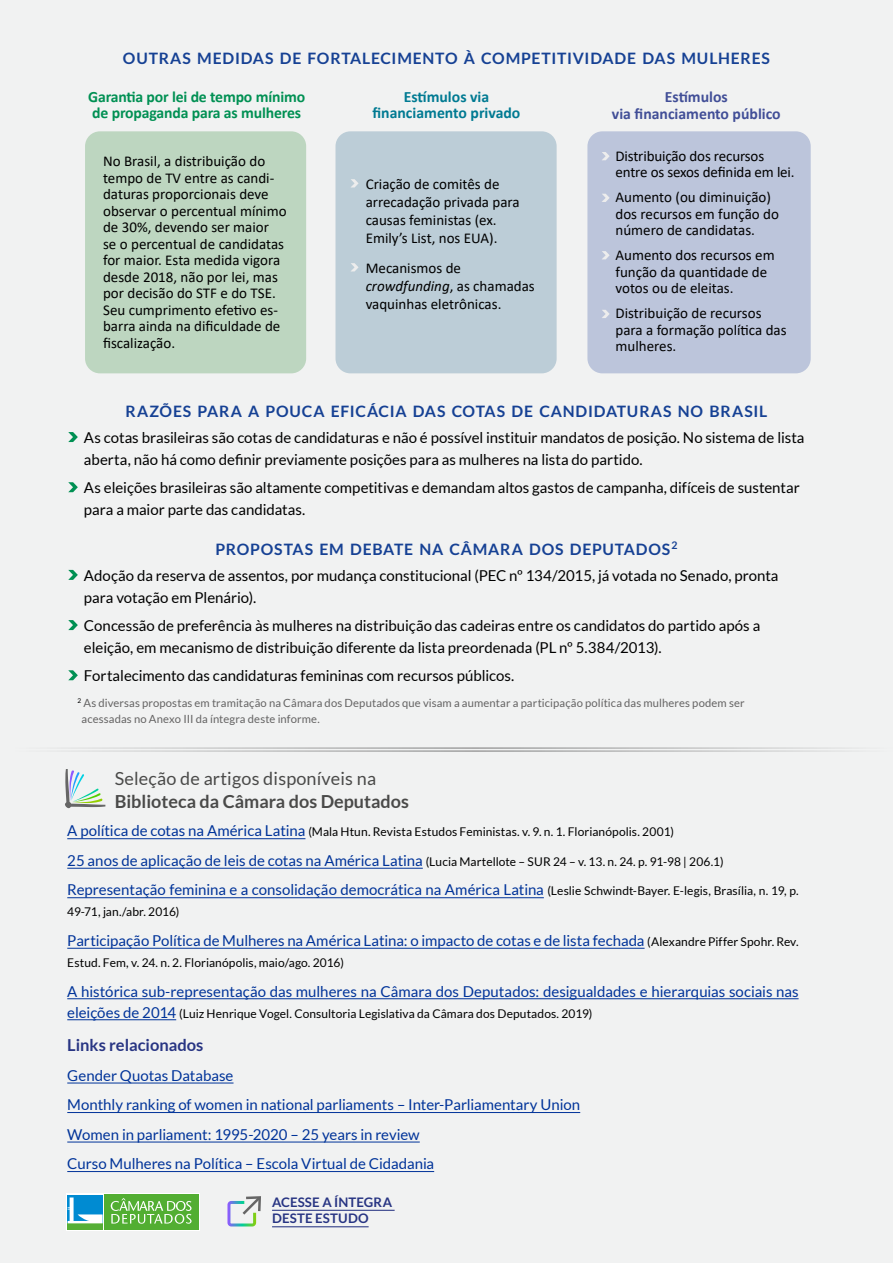
<style>
.page{position:relative;width:893px;height:1263px;background:#f1f2f2}
.page>*{position:absolute;margin:0;border:0;box-sizing:border-box;transform-origin:0 0}
.titulo_3{font:700 18px/22.5px "Lato";color:#4a4a49}
.titulo_3-2{font:700 16.5px "Lato";color:#283583}
.texto_-_cópia_2{font:700 15.75px "Lato";letter-spacing:.05em;color:#164194}
.Mapa_mental{font:700 15.75px/16.5px "Calibri";letter-spacing:-.01em;color:#009053}
.Mapa_mental-2{font:700 15.75px/16.5px "Calibri";color:#007a92;text-align:center}
.Mapa_mental-3{font:700 15.75px/16.5px "Calibri";color:#414e97;text-align:center}
.Mapa_mental-4{font:15px/16.5px "Calibri";color:#000}
.texto_-_cópia{font:15px/21.8px "Lato";color:#000}
.texto_-_artigos{font:15px "Lato";color:#039}
.texto{font:700 13.2px/16.5px "Lato";letter-spacing:.015em;color:#283583}
.texto_-_artigos-2{font:12px "Lato";letter-spacing:.005em;color:#000}
.Estilo_de_parágrafo{font:11.25px/15.8px "Lato";letter-spacing:.01em;color:#646363}
.s1{font-style:italic}
.s2{font-weight:400}
.s3{font-size:15px;color:#039}
.s4{font-size:12px;color:#000}
</style>
<div class="page">
<div style="left:85px;top:131px;width:221px;height:242px;background:#bdd6c0;border-radius:15px"></div>
<div style="left:335px;top:131px;width:222px;height:242px;background:#bccdd7;border-radius:15px"></div>
<div style="left:587px;top:131px;width:224px;height:242px;background:#bcc5db;border-radius:15px"></div>
<svg style="left:602px;top:152px;width:8px;height:8px"></svg>
<svg style="left:602px;top:194px;width:8px;height:8px"></svg>
<svg style="left:351px;top:179px;width:8px;height:8px"></svg>
<svg style="left:351px;top:263px;width:8px;height:8px"></svg>
<svg style="left:602px;top:251px;width:8px;height:8px"></svg>
<svg style="left:602px;top:310px;width:8px;height:8px"></svg>
<svg style="left:68px;top:432px;width:10px;height:10px"></svg>
<svg style="left:68px;top:570px;width:10px;height:10px"></svg>
<svg style="left:68px;top:482px;width:10px;height:10px"></svg>
<svg style="left:68px;top:620px;width:10px;height:10px"></svg>
<svg style="left:68px;top:670px;width:10px;height:10px"></svg>
<hr style="left:67px;top:838px;width:238px;height:1px;background:#039">
<hr style="left:67px;top:868px;width:356px;height:1px;background:#039">
<hr style="left:67px;top:897px;width:477px;height:1px;background:#039">
<hr style="left:67px;top:948px;width:578px;height:1px;background:#039">
<hr style="left:67px;top:998px;width:732px;height:1px;background:#039">
<hr style="left:67px;top:1019px;width:109px;height:1px;background:#039">
<hr style="left:67px;top:1083px;width:167px;height:1px;background:#039">
<hr style="left:67px;top:1112px;width:513px;height:1px;background:#039">
<hr style="left:67px;top:1142px;width:353px;height:1px;background:#039">
<hr style="left:67px;top:1171px;width:367px;height:1px;background:#039">
<svg style="left:65px;top:769px;width:40px;height:40px"></svg>
<hr style="left:272px;top:1210px;width:123px;height:1px;background:#283583">
<hr style="left:272px;top:1226px;width:97px;height:1px;background:#283583">
<svg style="left:227px;top:1196px;width:34px;height:30px"></svg>
<svg style="left:66px;top:1193px;width:134px;height:38px"></svg>
<div style="left:104px;top:1195px;width:95px;height:35px;background:#52ae32"></div>
<svg style="left:111px;top:1198px;width:81px;height:26px"></svg>
<div style="left:68px;top:1195px;width:35px;height:28px;background:#008bd2"></div>
<div style="left:68px;top:1223px;width:35px;height:7px;background:#56af36"></div>
<svg style="left:68px;top:1197px;width:35px;height:26px"></svg>
<hr style="left:4px;top:747px;width:889px;height:2px;background:#000">
<hr style="left:4px;top:750px;width:889px;height:2px;background:#000">
<p class="texto_-_cópia_2" style="left:123px;top:49px;width:649px">OUTRAS MEDIDAS DE FORTALECIMENTO À COMPETITIVIDADE DAS MULHERES</p>
<p class="Mapa_mental" style="left:88px;top:88px;width:219px">Garantia por lei de tempo mínimo de propaganda para as mulheres</p>
<p class="Mapa_mental-2" style="left:373px;top:88px;width:149px">Estímulos via financiamento privado</p>
<p class="Mapa_mental-3" style="left:612px;top:88px;width:170px">Estímulos<br>via financiamento público</p>
<p class="Mapa_mental-4" style="left:615px;top:147px;width:181px">Distribuição dos recursos entre os sexos definida em lei.</p>
<p class="Mapa_mental-4" style="left:615px;top:189px;width:165px">Aumento (ou diminuição) dos recursos em função do número de candidatas.</p>
<p class="Mapa_mental-4" style="left:615px;top:247px;width:161px">Aumento dos recursos em função da quantidade de votos ou de eleitas.</p>
<p class="Mapa_mental-4" style="left:615px;top:305px;width:173px">Distribuição de recursos para a formação política das mulheres.</p>
<p class="Mapa_mental-4" style="left:103px;top:153px;width:185px">No Brasil, a distribuição do tempo de TV entre as candi&shy;daturas proporcionais deve observar o percentual mínimo de 30%, devendo ser maior<br>se o percentual de candidatas for maior. Esta medida vigora desde 2018, não por lei, mas por decisão do STF e do TSE.<br>Seu cumprimento efetivo es&shy;barra ainda na dificuldade de fiscalização.</p>
<p class="Mapa_mental-4" style="left:366px;top:174px;width:156px;line-height:18px">Criação de comitês de arrecadação privada para causas feministas (ex.<br>Emily’s List, nos EUA).</p>
<p class="Mapa_mental-4" style="left:366px;top:258px;width:171px;line-height:18px">Mecanismos de <span class="s1">crowdfunding</span>, as chamadas vaquinhas eletrônicas.</p>
<p class="texto_-_cópia_2" style="left:126px;top:402px;width:643px">RAZÕES PARA A POUCA EFICÁCIA DAS COTAS DE CANDIDATURAS NO BRASIL</p>
<p class="texto_-_cópia" style="left:84px;top:426px;width:722px">As cotas brasileiras são cotas de candidaturas e não é possível instituir mandatos de posição. No sistema de lista aberta, não há como definir previamente posições para as mulheres na lista do partido.</p>
<p class="texto_-_cópia" style="left:84px;top:476px;width:717px">As eleições brasileiras são altamente competitivas e demandam altos gastos de campanha, difíceis de sustentar para a maior parte das candidatas.</p>
<p class="texto_-_cópia_2" style="left:215px;top:540px;width:463px">PROPOSTAS EM DEBATE NA CÂMARA DOS DEPUTADOS<sup>2</sup></p>
<p class="texto_-_cópia" style="left:84px;top:564px;width:696px">Adoção da reserva de assentos, por mudança constitucional (PEC nº 134/2015, já votada no Senado, pronta para votação em Plenário).</p>
<p class="texto_-_cópia" style="left:84px;top:614px;width:678px">Concessão de preferência às mulheres na distribuição das cadeiras entre os candidatos do partido após a eleição, em mecanismo de distribuição diferente da lista preordenada (PL nº 5.384/2013).</p>
<p class="texto_-_cópia" style="left:84px;top:664px;width:432px">Fortalecimento das candidaturas femininas com recursos públicos.</p>
<p class="Estilo_de_parágrafo" style="left:82px;top:695px;width:664px;text-indent:-4px"><sup>2</sup> As diversas propostas em tramitação na Câmara dos Deputados que visam a aumentar a participação política das mulheres podem ser acessadas no Anexo III da íntegra deste informe.</p>
<p class="titulo_3" style="left:115px;top:767px;width:296px"><span class="s2">Seleção de artigos disponíveis na<br></span>Biblioteca da Câmara dos Deputados</p>
<p class="texto_-_artigos-2" style="left:67px;top:825px;width:608px"><span class="s3">A política de cotas na América Latina</span> (Mala Htun. Revista Estudos Feministas. v. 9. n. 1. Florianópolis. 2001)</p>
<p class="texto_-_artigos-2" style="left:67px;top:855px;width:658px"><span class="s3">25 anos de aplicação de leis de cotas na América Latina</span> (Lucia Martellote – SUR 24 – v. 13. n. 24. p. 91-98 | 206.1)</p>
<p class="texto_-_artigos" style="left:67px;top:882px;width:733px">Representação feminina e a consolidação democrática na América Latina <span class="s4">(Leslie Schwindt-Bayer. E-legis, Brasília, n. 19, p.</span></p>
<p class="texto_-_artigos-2" style="left:67px;top:905px;width:114px">49-71, jan./abr. 2016)</p>
<p class="texto_-_artigos" style="left:67px;top:932px;width:733px">Participação Política de Mulheres na América Latina: o impacto de cotas e de lista fechada <span class="s4">(Alexandre Piffer Spohr. Rev.</span></p>
<p class="texto_-_artigos-2" style="left:67px;top:956px;width:278px">Estud. Fem, v. 24. n. 2. Florianópolis, maio/ago. 2016)</p>
<p class="texto_-_artigos" style="left:67px;top:983px;width:733px">A histórica sub-representação das mulheres na Câmara dos Deputados: desigualdades e hierarquias sociais nas</p>
<p class="texto_-_artigos-2" style="left:67px;top:1006px;width:527px"><span class="s3">eleições de 2014</span> (Luiz Henrique Vogel. Consultoria Legislativa da Câmara dos Deputados. 2019)</p>
<p class="titulo_3-2" style="left:67px;top:1036px;width:138px">Links relacionados</p>
<p class="texto_-_artigos" style="left:67px;top:1067px;width:168px">Gender Quotas Database</p>
<p class="texto_-_artigos" style="left:67px;top:1096px;width:514px">Monthly ranking of women in national parliaments – Inter-Parliamentary Union</p>
<p class="texto_-_artigos" style="left:67px;top:1126px;width:354px">Women in parliament: 1995-2020 – 25 years in review</p>
<p class="texto_-_artigos" style="left:67px;top:1155px;width:368px">Curso Mulheres na Política – Escola Virtual de Cidadania</p>
<p class="texto" style="left:272px;top:1194px;width:122px">ACESSE A ÍNTEGRA<br>DESTE ESTUDO</p>
</div>
